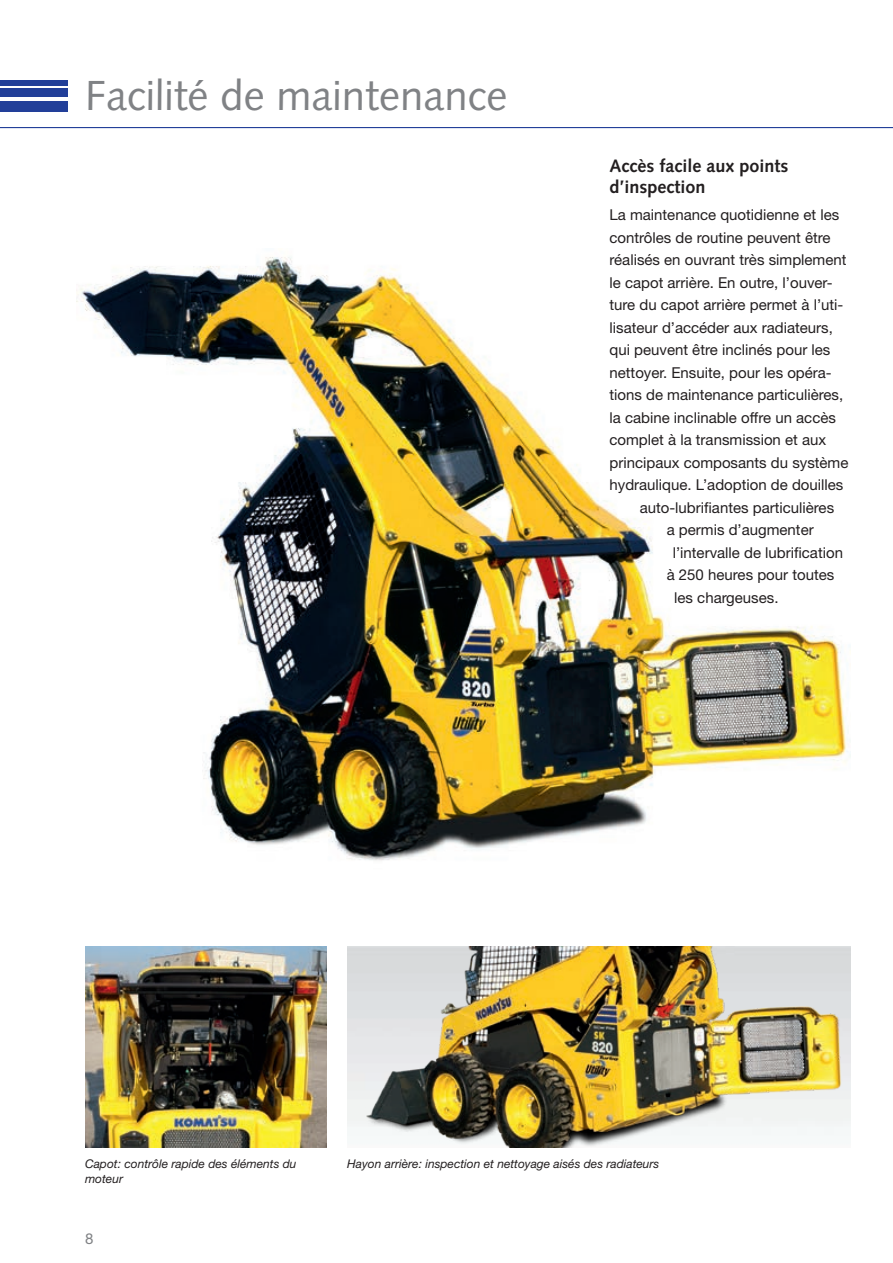
<style>
.page{position:relative;width:893px;height:1263px;background:#fff}
.page>*{position:absolute;margin:0;border:0;box-sizing:border-box;transform-origin:0 0}
.t1{font:42px "Syntax LTCE";color:#808285}
.t2{font:700 18px/21px "Syntax LTCE";color:#231f20}
.t3{font:15px "Helvetica Neue LT Pro";color:#231f20}
.t4{font:15px "Helvetica Neue LT Pro";color:#808285}
.t5{font:italic 12px "Helvetica Neue LT Pro";color:#231f20}
</style>
<div class="page">
<img style="left:77px;top:257px;width:771px;height:604px">
<hr style="left:0;top:127px;width:893px;height:1px;background:#223f99">
<div style="left:0;top:101px;width:68px;height:10px;background:#223f99"></div>
<div style="left:0;top:89px;width:68px;height:8px;background:#223f99"></div>
<div style="left:0;top:80px;width:68px;height:5px;background:#223f99"></div>
<img style="left:85px;top:946px;width:241px;height:202px">
<img style="left:347px;top:946px;width:504px;height:202px">
<h1 class="t1" style="left:85px;top:71px;width:424px">Facilité de maintenance</h1>
<p class="t2" style="left:609px;top:156px;width:180px">Accès facile aux points d’inspection</p>
<p class="t3" style="left:609px;top:206px;width:231px">La maintenance quotidienne et les</p>
<p class="t3" style="left:609px;top:228px;width:223px">contrôles de routine peuvent être</p>
<p class="t3" style="left:609px;top:251px;width:239px">réalisés en ouvrant très simplement</p>
<p class="t3" style="left:609px;top:273px;width:225px">le capot arrière. En outre, l’ouver-</p>
<p class="t3" style="left:609px;top:296px;width:235px">ture du capot arrière permet à l’uti-</p>
<p class="t3" style="left:609px;top:318px;width:225px">lisateur d’accéder aux radiateurs,</p>
<p class="t3" style="left:609px;top:341px;width:222px">qui peuvent être inclinés pour les</p>
<p class="t3" style="left:609px;top:363px;width:224px">nettoyer. Ensuite, pour les opéra-</p>
<p class="t3" style="left:609px;top:386px;width:235px">tions de maintenance particulières,</p>
<p class="t3" style="left:609px;top:408px;width:228px">la cabine inclinable offre un accès</p>
<p class="t3" style="left:609px;top:431px;width:218px">complet à la transmission et aux</p>
<p class="t3" style="left:609px;top:453px;width:240px">principaux composants du système</p>
<p class="t3" style="left:609px;top:476px;width:235px">hydraulique. L’adoption de douilles</p>
<p class="t3" style="left:640px;top:498px;width:196px">auto-lubrifiantes particulières</p>
<p class="t3" style="left:667px;top:521px;width:148px">a permis d’augmenter</p>
<p class="t3" style="left:673px;top:543px;width:172px">l’intervalle de lubrification</p>
<p class="t3" style="left:667px;top:566px;width:169px">à 250 heures pour toutes</p>
<p class="t3" style="left:674px;top:588px;width:106px">les chargeuses.</p>
<p class="t5" style="left:85px;top:1156px;width:213px">Capot: contrôle rapide des éléments du</p>
<p class="t5" style="left:347px;top:1156px;width:314px">Hayon arrière: inspection et nettoyage aisés des radiateurs</p>
<p class="t5" style="left:85px;top:1171px;width:40px">moteur</p>
<p class="t4" style="left:85px;top:1229px;width:10px">8</p>
</div>
